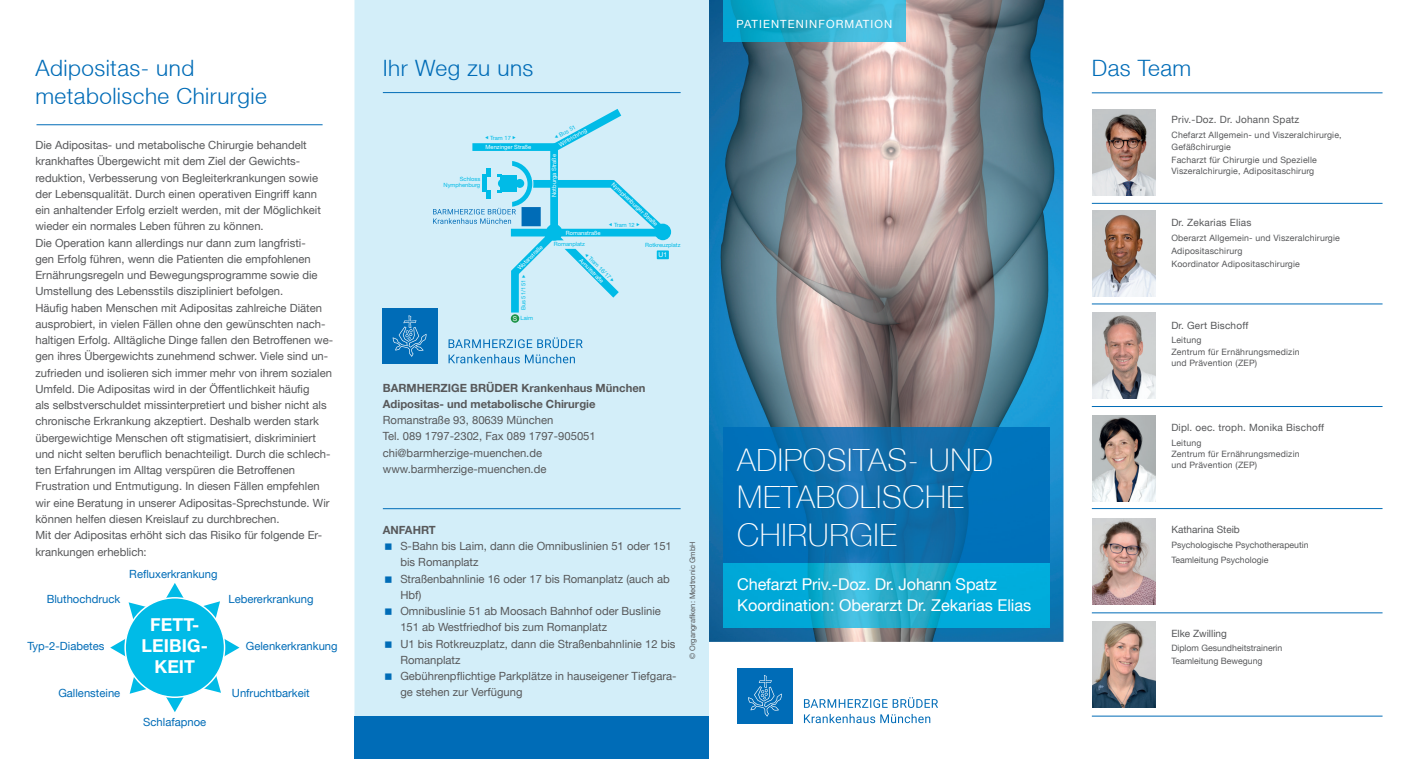
<style>
.page{position:relative;width:1418px;height:759px;background:#fff}
.page>*{position:absolute;margin:0;border:0;box-sizing:border-box;transform-origin:0 0}
.t1{font:100 31.25px/37.5px "Helvetica Neue LT";letter-spacing:.02em;color:#fff}
.t2{font:300 22.5px/27.5px "Helvetica Neue LT";letter-spacing:.02em;color:#006cb7}
.t3{font:700 17.75px/20.8px "Helvetica Neue LT Pro";letter-spacing:.005em;color:#fff;text-align:center}
.t4{font:16.25px/21.2px "Helvetica Neue LT";color:#fff}
.t5{font:11.25px/16.2px "Helvetica Neue LT";color:#57585a}
.t6{font:11.25px "Helvetica Neue LT";color:#006cb7}
.t7{font:700 11.25px/16.2px "Helvetica Neue LT Pro";color:#57585a}
.t8{font:11.25px "Helvetica Neue LT";letter-spacing:.1em;color:#fff}
.t9{font:10px "Helvetica Neue LT";letter-spacing:.02em;color:#57585a}
.t10{font:10px "Helvetica Neue LT";color:#57585a}
.t11{font:8.75px/11.2px "Helvetica Neue LT";letter-spacing:.02em;color:#57585a}
.t12{font:8.75px/14.8px "Helvetica Neue LT";color:#57585a}
.t13{font:7.5px "Helvetica Neue LT";color:#57585a}
.t14{font:6.75px "Helvetica Neue";color:#fff}
.t15{font:5.75px "Helvetica Neue";color:#fff}
.t16{font:5.75px/6.2px "Helvetica Neue";color:#00bbe7;text-align:right}
</style>
<div class="page">
<img style="left:709px;top:0;width:354px;height:641px">
<img style="left:723px;top:427px;width:326px;height:200px">
<img style="left:723px;top:0;width:182px;height:42px">
<div style="left:737px;top:668px;width:55px;height:55px;background:#006cb7"></div>
<svg style="left:748px;top:675px;width:34px;height:41px"></svg>
<svg style="left:804px;top:713px;width:126px;height:9px"></svg>
<svg style="left:804px;top:697px;width:134px;height:10px"></svg>
<div style="left:354px;top:0;width:355px;height:716px;background:#d3eef9"></div>
<hr style="left:383px;top:508px;width:297px;height:1px;background:#006cb7">
<hr style="left:383px;top:92px;width:297px;height:1px;background:#006cb7">
<div style="left:354px;top:716px;width:355px;height:42px;background:#006cb7"></div>
<div style="left:382px;top:308px;width:55px;height:55px;background:#006cb7"></div>
<svg style="left:393px;top:315px;width:33px;height:42px"></svg>
<svg style="left:448px;top:354px;width:127px;height:9px"></svg>
<svg style="left:448px;top:337px;width:134px;height:11px"></svg>
<div style="left:654px;top:223px;width:17px;height:17px;background:#00bbe7;border-radius:50%"></div>
<div style="left:511px;top:314px;width:8px;height:8px;background:#1a9346;border-radius:50%"></div>
<hr style="left:36px;top:124px;width:286px;height:1px;background:#006cb7">
<img style="left:1092px;top:109px;width:63px;height:86px">
<img style="left:1092px;top:210px;width:63px;height:86px">
<hr style="left:1091px;top:203px;width:291px;height:1px;background:#006cb7">
<hr style="left:1091px;top:303px;width:291px;height:1px;background:#006cb7">
<hr style="left:1091px;top:406px;width:291px;height:1px;background:#006cb7">
<hr style="left:1091px;top:508px;width:291px;height:1px;background:#006cb7">
<hr style="left:1091px;top:612px;width:291px;height:1px;background:#006cb7">
<hr style="left:1091px;top:715px;width:291px;height:1px;background:#006cb7">
<img style="left:1092px;top:312px;width:63px;height:86px">
<img style="left:1092px;top:415px;width:63px;height:86px">
<img style="left:1092px;top:518px;width:63px;height:86px">
<img style="left:1092px;top:621px;width:63px;height:86px">
<hr style="left:1091px;top:92px;width:291px;height:1px;background:#006cb7">
<svg style="left:166px;top:583px;width:18px;height:15px"></svg>
<svg style="left:166px;top:697px;width:18px;height:15px"></svg>
<svg style="left:110px;top:639px;width:15px;height:17px"></svg>
<svg style="left:224px;top:638px;width:15px;height:18px"></svg>
<svg style="left:203px;top:601px;width:17px;height:17px"></svg>
<svg style="left:130px;top:677px;width:17px;height:16px"></svg>
<svg style="left:129px;top:602px;width:16px;height:17px"></svg>
<svg style="left:204px;top:675px;width:17px;height:17px"></svg>
<div style="left:125px;top:597px;width:99px;height:100px;background:#00bbe7;border-radius:50%"></div>
<svg style="left:385px;top:543px;width:6px;height:6px"></svg>
<svg style="left:385px;top:575px;width:6px;height:7px"></svg>
<svg style="left:385px;top:608px;width:6px;height:6px"></svg>
<svg style="left:385px;top:640px;width:6px;height:7px"></svg>
<svg style="left:385px;top:673px;width:6px;height:6px"></svg>
<svg style="left:433px;top:109px;width:236px;height:211px;background:#b5e5f5"></svg>
<h2 class="t2" style="left:35px;top:54px;width:233px">Adipositas- und metabolische Chirurgie</h2>
<p class="t5" style="left:35px;top:137px;width:299px">Die Adipositas- und metabolische Chirurgie behandelt krankhaftes Übergewicht mit dem Ziel der Gewichts&shy;reduktion, Verbesserung von Begleiterkrankungen sowie der Lebensqualität. Durch einen operativen Eingriff kann ein anhaltender Erfolg erzielt werden, mit der Möglichkeit wieder ein normales Leben führen zu können.<br>Die Operation kann allerdings nur dann zum langfristi-<br>gen Erfolg führen, wenn die Patienten die empfohlenen Ernährungsregeln und Bewegungsprogramme sowie die Umstellung des Lebensstils diszipliniert befolgen.<br>Häufig haben Menschen mit Adipositas zahlreiche Diäten ausprobiert, in vielen Fällen ohne den gewünschten nach&shy;haltigen Erfolg. Alltägliche Dinge fallen den Betroffenen we&shy;gen ihres Übergewichts zunehmend schwer. Viele sind un&shy;zufrieden und isolieren sich immer mehr von ihrem sozialen Umfeld. Die Adipositas wird in der Öffentlichkeit häufig<br>als selbstverschuldet missinterpretiert und bisher nicht als chronische Erkrankung akzeptiert. Deshalb werden stark übergewichtige Menschen oft stigmatisiert, diskriminiert und nicht selten beruflich benachteiligt. Durch die schlech&shy;ten Erfahrungen im Alltag verspüren die Betroffenen Frustration und Entmutigung. In diesen Fällen empfehlen wir eine Beratung in unserer Adipositas-Sprechstunde. Wir können helfen diesen Kreislauf zu durchbrechen.<br>Mit der Adipositas erhöht sich das Risiko für folgende Er&shy;krankungen erheblich:</p>
<p class="t6" style="left:129px;top:567px;width:90px">Refluxerkrankung</p>
<p class="t6" style="left:47px;top:591px;width:75px">Bluthochdruck</p>
<p class="t6" style="left:228px;top:591px;width:87px">Lebererkrankung</p>
<p class="t6" style="left:27px;top:639px;width:78px">Typ-2-Diabetes</p>
<h3 class="t3" style="left:142px;top:614px;width:68px">FETT-<br>LEIBIG-<br>KEIT</h3>
<p class="t6" style="left:246px;top:638px;width:93px">Gelenkerkrankung</p>
<p class="t6" style="left:58px;top:686px;width:63px">Gallensteine</p>
<p class="t6" style="left:232px;top:686px;width:79px">Unfruchtbarkeit</p>
<p class="t6" style="left:143px;top:715px;width:64px">Schlafapnoe</p>
<h2 class="t2" style="left:383px;top:54px;width:152px">Ihr Weg zu uns</h2>
<p class="t16" style="left:490px;top:135px;width:22px">Tram 17</p>
<p class="t15" style="left:485px;top:143px;width:47px">Menzinger Straße</p>
<p class="t16" style="left:443px;top:176px;width:38px">Schloss<br>Nymphenburg</p>
<p class="t15" style="left:516px;top:266px;width:34px;rotate:-45deg">Wotanstraße</p>
<p class="t16" style="left:520px;top:310px;width:32px;rotate:-90deg">Bus 51/151</p>
<p class="t14" style="left:513px;top:314px;width:6px">S</p>
<p class="t16" style="left:520px;top:315px;width:14px">Laim</p>
<p class="t16" style="left:558px;top:132px;width:20px;rotate:-29deg">Bus 51</p>
<p class="t15" style="left:557px;top:142px;width:33px;rotate:-29deg">Wintrichring</p>
<p class="t15" style="left:550px;top:197px;width:44px;rotate:-90deg">Notburga Straße</p>
<p class="t15" style="left:615px;top:181px;width:62px;rotate:43deg">Nymphenburger Straße</p>
<p class="t16" style="left:614px;top:221px;width:22px">Tram 12</p>
<p class="t15" style="left:566px;top:229px;width:36px">Romanstraße</p>
<p class="t15" style="left:582px;top:257px;width:33px;rotate:45deg">Arnulfstraße</p>
<p class="t16" style="left:554px;top:241px;width:33px">Romanplatz</p>
<p class="t16" style="left:592px;top:255px;width:31px;rotate:45deg">Tram 16/17</p>
<p class="t16" style="left:645px;top:242px;width:37px">Rotkreuzplatz</p>
<p class="t14" style="left:658px;top:251px;width:10px">U1</p>
<p class="t7" style="left:383px;top:379px;width:264px">BARMHERZIGE BRÜDER Krankenhaus München<br>Adipositas- und metabolische Chirurgie</p>
<p class="t5" style="left:383px;top:411px;width:214px">Romanstraße 93, 80639 München<br>Tel. 089 1797-2302, Fax 089 1797-905051 chi@barmherzige-muenchen.de www.barmherzige-muenchen.de</p>
<p class="t7" style="left:383px;top:521px;width:54px">ANFAHRT</p>
<p class="t5" style="left:400px;top:537px;width:278px">S-Bahn bis Laim, dann die Omnibuslinien 51 oder 151 bis Romanplatz<br>Straßenbahnlinie 16 oder 17 bis Romanplatz (auch ab Hbf)<br>Omnibuslinie 51 ab Moosach Bahnhof oder Buslinie 151 ab Westfriedhof bis zum Romanplatz<br>U1 bis Rotkreuzplatz, dann die Straßenbahnlinie 12 bis Romanplatz<br>Gebührenpflichtige Parkplätze in hauseigener Tiefgara&shy;ge stehen zur Verfügung</p>
<p class="t13" style="left:688px;top:658px;width:119px;rotate:-90deg">© Organgrafiken: Medtronic GmbH</p>
<p class="t8" style="left:736px;top:18px;width:157px">PATIENTENINFORMATION</p>
<h1 class="t1" style="left:737px;top:440px;width:257px">ADIPOSITAS- UND<br>METABOLISCHE<br>CHIRURGIE</h1>
<h3 class="t4" style="left:737px;top:572px;width:296px">Chefarzt Priv.-Doz. Dr. Johann Spatz<br>Koordination: Oberarzt Dr. Zekarias Elias</h3>
<h2 class="t2" style="left:1091px;top:54px;width:101px">Das Team</h2>
<p class="t9" style="left:1171px;top:114px;width:129px">Priv.-Doz. Dr. Johann Spatz</p>
<p class="t11" style="left:1171px;top:129px;width:172px">Chefarzt Allgemein- und Viszeralchirurgie,<br>Gefäßchirurgie</p>
<p class="t11" style="left:1171px;top:154px;width:147px">Facharzt für Chirurgie und Spezielle<br>Viszeralchirurgie, Adipositaschirurg</p>
<p class="t9" style="left:1171px;top:216px;width:82px">Dr. Zekarias Elias</p>
<p class="t11" style="left:1171px;top:231px;width:170px;line-height:13px">Oberarzt Allgemein- und Viszeralchirurgie<br>Adipositaschirurg<br>Koordinator Adipositaschirurgie</p>
<p class="t9" style="left:1171px;top:319px;width:78px">Dr. Gert Bischoff</p>
<p class="t11" style="left:1171px;top:334px;width:130px">Leitung<br>Zentrum für Ernährungsmedizin und Prävention (ZEP)</p>
<p class="t9" style="left:1171px;top:421px;width:154px">Dipl. oec. troph. Monika Bischoff</p>
<p class="t11" style="left:1171px;top:437px;width:130px">Leitung<br>Zentrum für Ernährungsmedizin und Prävention (ZEP)</p>
<p class="t10" style="left:1171px;top:523px;width:70px">Katharina Steib</p>
<p class="t12" style="left:1171px;top:537px;width:139px">Psychologische Psychotherapeutin<br>Teamleitung Psychologie</p>
<p class="t10" style="left:1171px;top:626px;width:57px">Elke Zwilling</p>
<p class="t12" style="left:1171px;top:641px;width:113px;line-height:13px">Diplom Gesundheitstrainerin<br>Teamleitung Bewegung</p>
</div>
